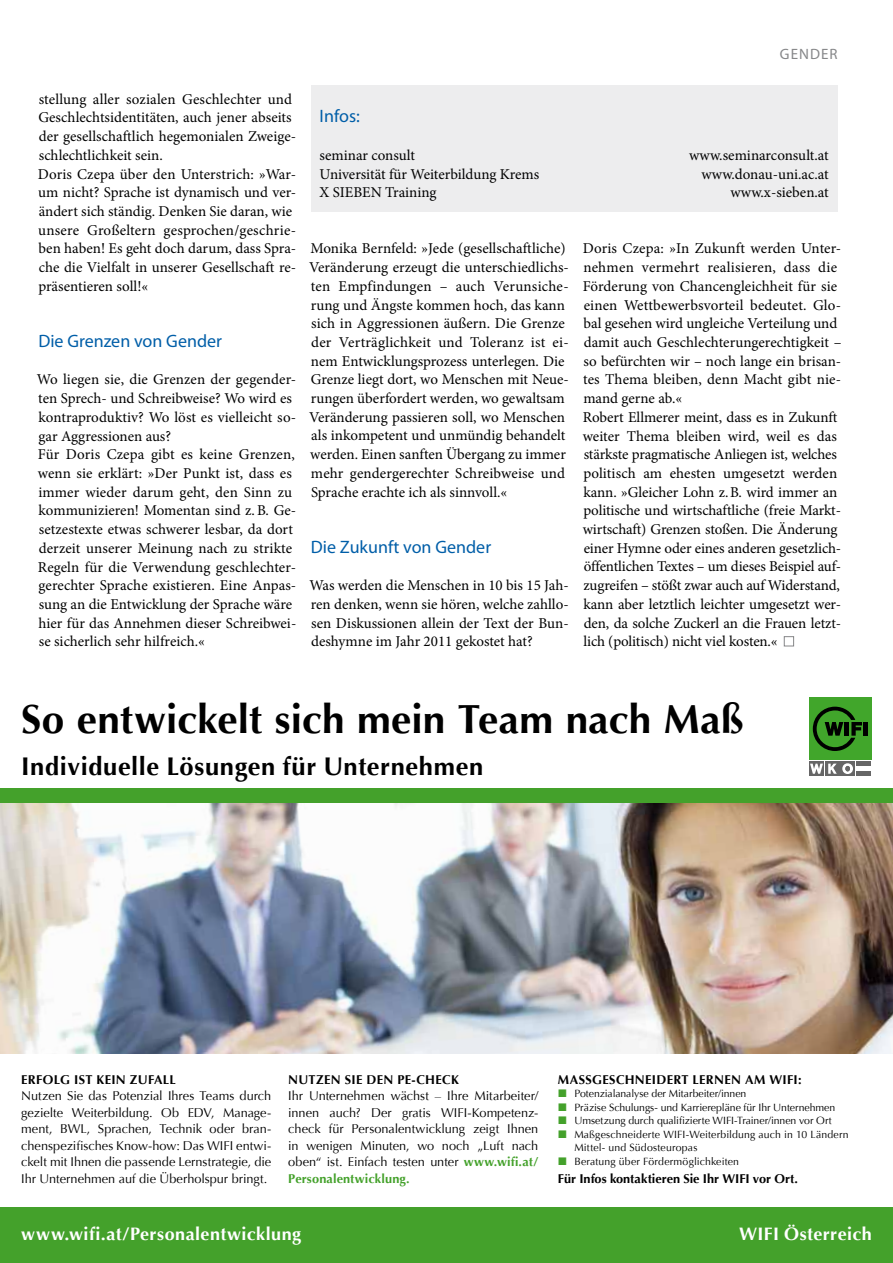
<style>
.page{position:relative;width:893px;height:1263px;background:#fff}
.page>*{position:absolute;margin:0;border:0;box-sizing:border-box;transform-origin:0 0}
.t1{font:700 40.5px "Optima";letter-spacing:.005em;color:#000}
.t2{font:700 25.5px "Optima";letter-spacing:.02em;color:#000}
.t3{font:700 18px "Optima";letter-spacing:.025em;color:#fff}
.t4{font:18px "Myriad Pro";color:#005ea8}
.t5{font:15px/18.8px "Minion Pro";color:#000}
.t6{font:15px "Myriad Pro";letter-spacing:.07em;color:#868789}
.t7{font:12.75px/16.5px "Optima";color:#000;text-align:justify}
.t8{font:700 12.75px "Optima";letter-spacing:.02em;color:#000}
.t9{font:700 12.75px "Optima";letter-spacing:-.005em;color:#000}
.t10{font:10.5px/13.5px "Optima";letter-spacing:.005em;color:#000}
.s1{font-weight:700;color:#44a12b}
</style>
<div class="page">
<div style="left:784px;top:636px;width:10px;height:10px;border:1px solid #868789"></div>
<div style="left:311px;top:85px;width:526px;height:127px;background:#ededee"></div>
<div style="left:809px;top:698px;width:62px;height:62px;background:#41a62b"></div>
<div style="left:840px;top:761px;width:15px;height:15px;background:#666"></div>
<div style="left:825px;top:761px;width:14px;height:15px;background:#666"></div>
<div style="left:809px;top:761px;width:15px;height:15px;background:#666"></div>
<div style="left:856px;top:761px;width:15px;height:5px;background:#666"></div>
<div style="left:856px;top:771px;width:15px;height:5px;background:#666"></div>
<div style="left:863px;top:722px;width:5px;height:14px;background:#000"></div>
<svg style="left:813px;top:707px;width:49px;height:44px"></svg>
<svg style="left:810px;top:763px;width:43px;height:11px"></svg>
<div style="left:0;top:789px;width:893px;height:17px;background:#44a12b"></div>
<div style="left:0;top:1208px;width:893px;height:55px;background:#44a12b"></div>
<img style="left:0;top:804px;width:893px;height:250px">
<p class="t5" style="left:38px;top:90px;width:260px">stellung aller sozialen Geschlechter und Geschlechtsidentitäten, auch jener abseits der gesellschaftlich hegemonialen Zweige&shy;schlechtlichkeit sein.<br>Doris Czepa über den Unterstrich: »War&shy;um nicht? Sprache ist dynamisch und ver&shy;ändert sich ständig. Denken Sie daran, wie unsere Großeltern gesprochen/geschrie&shy;ben haben! Es geht doch darum, dass Spra&shy;che die Vielfalt in unserer Gesellschaft re&shy;präsentieren soll!«</p>
<p class="t4" style="left:38px;top:333px;width:185px">Die Grenzen von Gender</p>
<p class="t5" style="left:37px;top:371px;width:261px">Wo liegen sie, die Grenzen der gegender&shy;ten Sprech- und Schreibweise? Wo wird es kontraproduktiv? Wo löst es vielleicht so&shy;gar Aggressionen aus?<br>Für Doris Czepa gibt es keine Grenzen, wenn sie erklärt: »Der Punkt ist, dass es immer wieder darum geht, den Sinn zu kommunizieren! Momentan sind z. B. Ge&shy;setzestexte etwas schwerer lesbar, da dort derzeit unserer Meinung nach zu strikte Regeln für die Verwendung geschlechter&shy;gerechter Sprache existieren. Eine Anpas&shy;sung an die Entwicklung der Sprache wäre hier für das Annehmen dieser Schreibwei&shy;se sicherlich sehr hilfreich.«</p>
<p class="t6" style="left:780px;top:48px;width:59px">GENDER</p>
<p class="t4" style="left:320px;top:109px;width:42px">Infos:</p>
<p class="t5" style="left:320px;top:146px;width:97px">seminar consult</p>
<p class="t5" style="left:689px;top:146px;width:141px">www.seminarconsult.at</p>
<p class="t5" style="left:320px;top:165px;width:221px">Universität für Weiterbildung Krems</p>
<p class="t5" style="left:701px;top:165px;width:129px">www.donau-uni.ac.at</p>
<p class="t5" style="left:320px;top:183px;width:118px">X SIEBEN Training</p>
<p class="t5" style="left:730px;top:183px;width:100px">www.x-sieben.at</p>
<p class="t5" style="left:309px;top:240px;width:261px">Monika Bernfeld: »Jede (gesellschaftliche)<br>Veränderung erzeugt die unterschiedlichs&shy;ten Empfindungen – auch Verunsiche&shy;rung und Ängste kommen hoch, das kann sich in Aggressionen äußern. Die Grenze der Verträglichkeit und Toleranz ist ei&shy;nem Entwicklungsprozess unterlegen. Die Grenze liegt dort, wo Menschen mit Neue&shy;rungen überfordert werden, wo gewaltsam Veränderung passieren soll, wo Menschen als inkompetent und unmündig behandelt werden. Einen sanften Übergang zu immer mehr gendergerechter Schreibweise und Sprache erachte ich als sinnvoll.«</p>
<p class="t4" style="left:311px;top:539px;width:182px">Die Zukunft von Gender</p>
<p class="t5" style="left:309px;top:577px;width:261px;text-align:justify">Was werden die Menschen in 10 bis 15 Jah&shy;ren denken, wenn sie hören, welche zahllo&shy;sen Diskussionen allein der Text der Bun&shy;deshymne im Jahr 2011 gekostet hat?</p>
<p class="t5" style="left:583px;top:240px;width:260px">Doris Czepa: »In Zukunft werden Unter&shy;nehmen vermehrt realisieren, dass die Förderung von Chancengleichheit für sie einen Wettbewerbsvorteil bedeutet. Glo&shy;bal gesehen wird ungleiche Verteilung und damit auch Geschlechterungerechtigkeit – so befürchten wir – noch lange ein brisan&shy;tes Thema bleiben, denn Macht gibt nie&shy;mand gerne ab.«<br>Robert Ellmerer meint, dass es in Zukunft weiter Thema bleiben wird, weil es das stärkste pragmatische Anliegen ist, welches politisch am ehesten umgesetzt werden kann. »Gleicher Lohn z. B. wird immer an politische und wirtschaftliche (freie Markt&shy;wirtschaft) Grenzen stoßen. Die Änderung einer Hymne oder eines anderen gesetzlich&shy;öffentlichen Textes – um dieses Beispiel auf&shy;zugreifen – stößt zwar auch auf Widerstand, kann aber letztlich leichter umgesetzt wer&shy;den, da solche Zuckerl an die Frauen letzt&shy;lich (politisch) nicht viel kosten.«</p>
<h1 class="t1" style="left:21px;top:698px;width:724px">So entwickelt sich mein Team nach Maß</h1>
<h2 class="t2" style="left:21px;top:753px;width:464px">Individuelle Lösungen für Unternehmen</h2>
<p class="t8" style="left:21px;top:1073px;width:156px">ERFOLG IST KEIN ZUFALL</p>
<p class="t7" style="left:21px;top:1088px;width:252px">Nutzen Sie das Potenzial Ihres Teams durch gezielte Weiterbildung. Ob EDV, Manage&shy;ment, BWL, Sprachen, Technik oder bran&shy;chenspezifisches Know-how: Das WIFI entwi&shy;ckelt mit Ihnen die passende Lernstrategie, die Ihr Unternehmen auf die Überholspur bringt.</p>
<p class="t8" style="left:288px;top:1073px;width:172px">NUTZEN SIE DEN PE-CHECK</p>
<p class="t7" style="left:288px;top:1088px;width:252px">Ihr Unternehmen wächst – Ihre Mitarbeiter/ innen auch? Der gratis WIFI-Kompetenz&shy;check für Personalentwicklung zeigt Ihnen in wenigen Minuten, wo noch „Luft nach oben“ ist. Einfach testen unter <span class="s1">www.wifi.at/ Personalentwicklung.</span></p>
<p class="t8" style="left:558px;top:1073px;width:245px">MASSGESCHNEIDERT LERNEN AM WIFI:</p>
<p class="t10" style="left:574px;top:1087px;width:276px">Potenzialanalyse der Mitarbeiter/innen<br>Präzise Schulungs- und Karrierepläne für Ihr Unternehmen Umsetzung durch qualifizierte WIFI-Trainer/innen vor Ort Maßgeschneiderte WIFI-Weiterbildung auch in 10 Ländern Mittel- und Südosteuropas<br>Beratung über Fördermöglichkeiten</p>
<p class="t9" style="left:558px;top:1172px;width:242px">Für Infos kontaktieren Sie Ihr WIFI vor Ort.</p>
<p class="t3" style="left:21px;top:1224px;width:281px">www.wifi.at/Personalentwicklung</p>
<p class="t3" style="left:739px;top:1224px;width:134px">WIFI Österreich</p>
</div>
